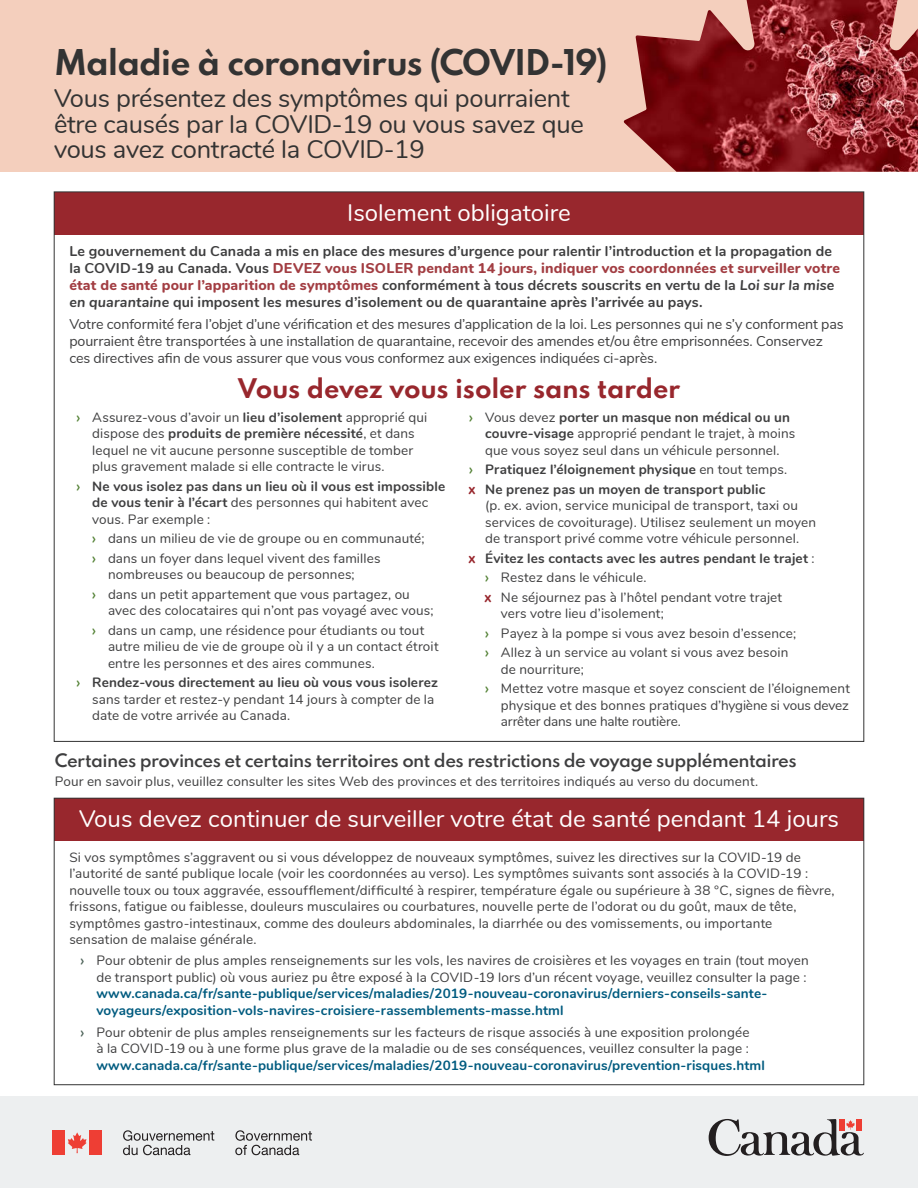
<style>
.page{position:relative;width:918px;height:1188px;background:#fff}
.page>*{position:absolute;margin:0;border:0;box-sizing:border-box;transform-origin:0 0}
.t1{font:100 31.5px "Spartan";letter-spacing:-.035em;color:#333}
.t2{font:25.5px/25.5px "Nunito";letter-spacing:-.01em;color:#333}
.t3{font:24px "Nunito";color:#fff}
.H2_white{font:100 24px "Spartan";letter-spacing:-.015em;color:#98272d}
.Body_Intro{font:100 16.5px "Spartan";letter-spacing:-.035em;color:#3e3e3f}
.Body_Intro-2{font:700 14.25px/17.1px "Nunito";letter-spacing:.01em;color:#3e3e3f}
.Body_Intro-3{font:14.25px/17.1px "Nunito";letter-spacing:-.005em;color:#3e3e3f}
.BODY_FR{font:13.5px/16.5px "Nunito";letter-spacing:.01em;color:#3e3e3f}
.t4{font:700 13.5px/16.5px "Nunito";letter-spacing:.01em;color:#3e3e3f}
.s1{font-weight:800;color:#a23d42}
.s2{font-style:italic}
.s3{font-family:"Arial Rounded MT Bold";color:#538135}
.s4{font-weight:700}
.s5{font-family:"Arial Rounded MT Bold";font-weight:400;color:#538135}
.s6{font-weight:400}
.s7{font-family:"Arial Rounded MT Bold";color:#98272d}
.s8{font-family:"Arial Rounded MT Bold";font-weight:400;color:#98272d}
.s9{font-family:"Arial Rounded MT Bold";color:#4e6359}
.s10{font-weight:700;color:#005b7f}
</style>
<div class="page">
<div style="left:0;top:1096px;width:918px;height:92px;background:#edeff0"></div>
<svg style="left:708px;top:1119px;width:156px;height:37px"></svg>
<svg style="left:68px;top:1132px;width:19px;height:21px"></svg>
<div style="left:53px;top:1131px;width:12px;height:24px;background:#ee3e34"></div>
<div style="left:89px;top:1131px;width:13px;height:24px;background:#ee3e34"></div>
<svg style="left:235px;top:1130px;width:77px;height:25px"></svg>
<svg style="left:123px;top:1130px;width:91px;height:25px"></svg>
<div style="left:0;top:0;width:918px;height:172px;background:#f4cfbd"></div>
<img style="left:624px;top:0;width:294px;height:172px">
<div style="left:54px;top:192px;width:810px;height:43px;background:#98272d"></div>
<div style="left:54px;top:798px;width:810px;height:43px;background:#98272d"></div>
<h1 class="t1" style="left:54px;top:39px;width:555px">Maladie à coronavirus (COVID-19)</h1>
<h3 class="t2" style="left:54px;top:84px;width:531px">Vous présentez des symptômes qui pourraient être causés par la COVID-19 ou vous savez que vous avez contracté la COVID-19</h3>
<h2 class="t3" style="left:347px;top:195px;width:225px">Isolement obligatoire</h2>
<p class="Body_Intro-2" style="left:69px;top:242px;width:772px">Le gouvernement du Canada a mis en place des mesures d’urgence pour ralentir l’introduction et la propagation de la COVID-19 au Canada. Vous <span class="s1">DEVEZ vous ISOLER pendant 14 jours, indiquer vos coordonnées et surveiller votre état de santé pour l’apparition de symptômes</span> conformément à tous décrets souscrits en vertu de la <span class="s2">Loi sur la mise en quarantaine</span> qui imposent les mesures d’isolement ou de quarantaine après l’arrivée au pays.</p>
<p class="Body_Intro-3" style="left:69px;top:315px;width:776px">Votre conformité fera l’objet d’une vérification et des mesures d’application de la loi. Les personnes qui ne s’y conforment pas pourraient être transportées à une installation de quarantaine, recevoir des amendes et/ou être emprisonnées. Conservez ces directives afin de vous assurer que vous vous conformez aux exigences indiquées ci-après.</p>
<p class="H2_white" style="left:238px;top:370px;width:444px">Vous devez vous isoler sans tarder</p>
<p class="BODY_FR" style="left:92px;top:408px;width:337px;text-indent:-16px"><span class="s3">›</span> Assurez-vous d’avoir un <span class="s4">lieu d’isolement</span> approprié qui dispose des <span class="s4">produits de première nécessité</span>, et dans lequel ne vit aucune personne susceptible de tomber plus gravement malade si elle contracte le virus.</p>
<p class="t4" style="left:92px;top:477px;width:354px;text-indent:-16px"><span class="s5">›</span> Ne vous isolez pas dans un lieu où il vous est impossible de vous tenir à l’écart <span class="s6">des personnes qui habitent avec vous. Par exemple :</span></p>
<p class="BODY_FR" style="left:92px;top:529px;width:335px"><span class="s3">›</span> dans un milieu de vie de groupe ou en communauté;</p>
<p class="BODY_FR" style="left:108px;top:549px;width:274px;text-indent:-16px"><span class="s3">›</span> dans un foyer dans lequel vivent des familles nombreuses ou beaucoup de personnes;</p>
<p class="BODY_FR" style="left:108px;top:585px;width:327px;text-indent:-16px"><span class="s3">›</span> dans un petit appartement que vous partagez, ou avec des colocataires qui n’ont pas voyagé avec vous;</p>
<p class="BODY_FR" style="left:108px;top:621px;width:332px;text-indent:-16px"><span class="s3">›</span> dans un camp, une résidence pour étudiants ou tout autre milieu de vie de groupe où il y a un contact étroit entre les personnes et des aires communes.</p>
<p class="BODY_FR" style="left:92px;top:673px;width:347px;text-indent:-16px"><span class="s3">›</span> <span class="s4">Rendez-vous directement au lieu où vous vous isolerez </span>sans tarder et restez-y pendant 14 jours à compter de la date de votre arrivée au Canada.</p>
<p class="BODY_FR" style="left:485px;top:408px;width:312px;text-indent:-16px"><span class="s3">›</span> Vous devez <span class="s4">porter un masque non médical ou un couvre-visage</span> approprié pendant le trajet, à moins que vous soyez seul dans un véhicule personnel.</p>
<p class="t4" style="left:469px;top:460px;width:320px"><span class="s5">›</span> Pratiquez l’éloignement physique <span class="s6">en tout temps.</span></p>
<p class="BODY_FR" style="left:485px;top:480px;width:332px;text-indent:-16px"><span class="s7">x</span> <span class="s4">Ne prenez pas un moyen de transport public<br></span>(p. ex. avion, service municipal de transport, taxi ou services de covoiturage). Utilisez seulement un moyen de transport privé comme votre véhicule personnel.</p>
<p class="t4" style="left:469px;top:549px;width:347px"><span class="s8">x</span> Évitez les contacts avec les autres pendant le trajet <span class="s6">:</span></p>
<p class="BODY_FR" style="left:484px;top:568px;width:164px"><span class="s3">›</span> Restez dans le véhicule.</p>
<p class="BODY_FR" style="left:501px;top:588px;width:283px;text-indent:-16px"><span class="s7">x</span> Ne séjournez pas à l’hôtel pendant votre trajet vers votre lieu d’isolement;</p>
<p class="BODY_FR" style="left:484px;top:624px;width:313px"><span class="s3">›</span> Payez à la pompe si vous avez besoin d’essence;</p>
<p class="BODY_FR" style="left:501px;top:643px;width:289px;text-indent:-16px"><span class="s3">›</span> Allez à un service au volant si vous avez besoin de nourriture;</p>
<p class="BODY_FR" style="left:501px;top:679px;width:351px;text-align:justify;text-indent:-16px"><span class="s3">›</span> Mettez votre masque et soyez conscient de l’éloignement physique et des bonnes pratiques d’hygiène si vous devez arrêter dans une halte routière.</p>
<p class="Body_Intro" style="left:55px;top:748px;width:744px">Certaines provinces et certains territoires ont des restrictions de voyage supplémentaires</p>
<p class="BODY_FR" style="left:55px;top:772px;width:705px">Pour en savoir plus, veuillez consulter les sites Web des provinces et des territoires indiqués au verso du document.</p>
<h2 class="t3" style="left:79px;top:801px;width:761px">Vous devez continuer de surveiller votre état de santé pendant 14 jours</h2>
<p class="BODY_FR" style="left:69px;top:848px;width:767px">Si vos symptômes s’aggravent ou si vous développez de nouveaux symptômes, suivez les directives sur la COVID-19 de l’autorité de santé publique locale (voir les coordonnées au verso). Les symptômes suivants sont associés à la COVID-19 : nouvelle toux ou toux aggravée, essoufflement/difficulté à respirer, température égale ou supérieure à 38 °C, signes de fièvre, frissons, fatigue ou faiblesse, douleurs musculaires ou courbatures, nouvelle perte de l’odorat ou du goût, maux de tête, symptômes gastro-intestinaux, comme des douleurs abdominales, la diarrhée ou des vomissements, ou importante sensation de malaise générale.</p>
<p class="BODY_FR" style="left:96px;top:951px;width:714px;text-indent:-16px"><span class="s9">›</span> Pour obtenir de plus amples renseignements sur les vols, les navires de croisières et les voyages en train (tout moyen de transport public) où vous auriez pu être exposé à la COVID-19 lors d’un récent voyage, veuillez consulter la page : <span class="s10">www.canada.ca/fr/sante-publique/services/maladies/2019-nouveau-coronavirus/derniers-conseils-sante&shy;voyageurs/exposition-vols-navires-croisiere-rassemblements-masse.html</span></p>
<p class="BODY_FR" style="left:96px;top:1023px;width:670px;text-indent:-16px"><span class="s9">›</span> Pour obtenir de plus amples renseignements sur les facteurs de risque associés à une exposition prolongée<br>à la COVID-19 ou à une forme plus grave de la maladie ou de ses conséquences, veuillez consulter la page : <span class="s10">www.canada.ca/fr/sante-publique/services/maladies/2019-nouveau-coronavirus/prevention-risques.html</span></p>
</div>
